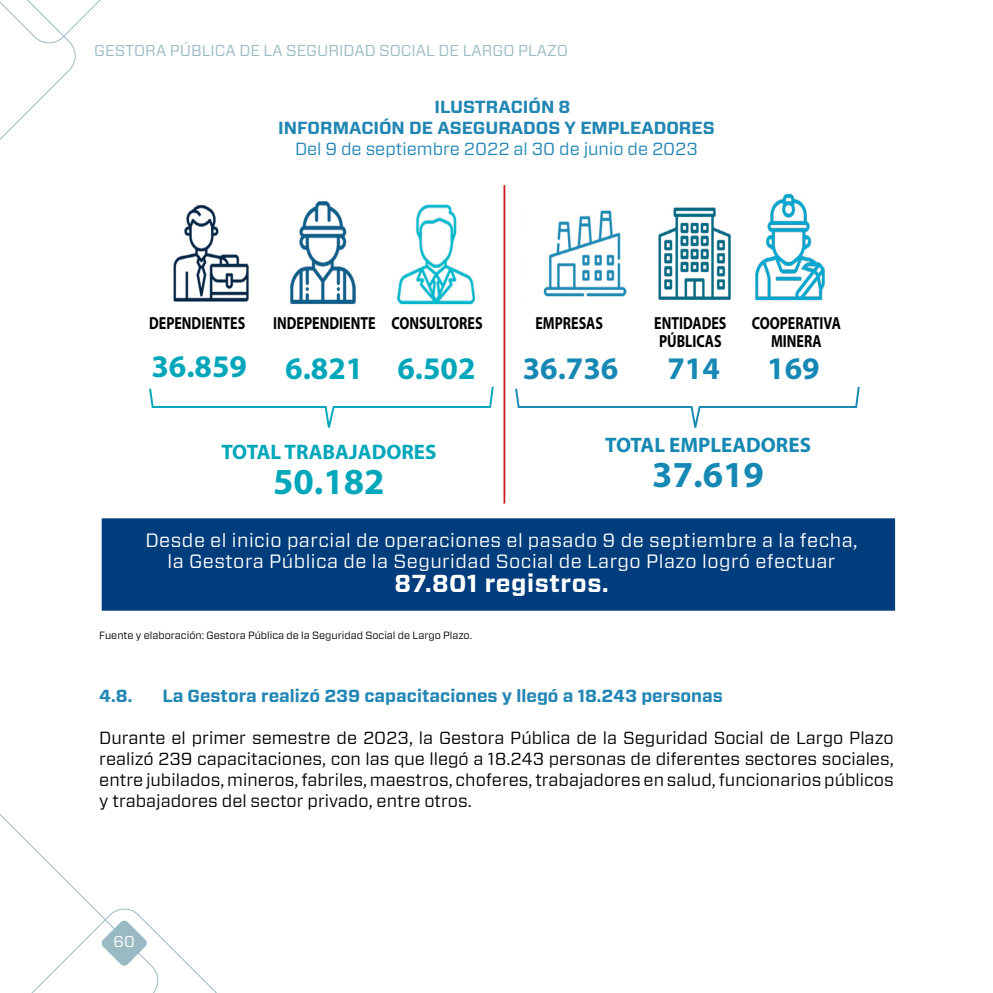
<style>
.page{position:relative;width:993px;height:993px;background:#fff}
.page>*{position:absolute;margin:0;border:0;box-sizing:border-box;transform-origin:0 0}
.t1{font:700 36.75px "Myriad Pro";color:#00a6ba}
.t2{font:700 36.75px "Myriad Pro";color:#1688b4}
.t3{font:700 31.5px "Myriad Pro";color:#00a6ba}
.t4{font:700 31.5px "Myriad Pro";color:#1688b4}
.t5{font:700 24.5px "Forza";letter-spacing:.025em;color:#fff}
.t6{font:700 21px "Myriad Pro";color:#00a6ba}
.t7{font:700 21px "Myriad Pro";color:#1688b4}
.t8{font:19.25px/21px "Forza";letter-spacing:.025em;color:#fff;text-align:center}
.t9{font:17.5px/21px "Forza";color:#000;text-align:justify}
.t10{font:700 17.5px/21px "Forza";color:#2286b4}
.t11{font:700 17.5px/17.5px "Myriad Pro";color:#000;scale:.8 1}
.t12{font:17.5px "Forza";color:#2286b4}
.t13{font:15.75px "Forza";color:#9abac3}
.t14{font:15.75px "Forza";color:#fff}
.t15{font:10.5px "Forza";color:#000}
</style>
<div class="page">
<svg style="left:0;top:0;width:101px;height:140px"></svg>
<svg style="left:0;top:814px;width:216px;height:178px"></svg>
<img style="left:173px;top:201px;width:301px;height:104px">
<img style="left:543px;top:193px;width:282px;height:108px">
<svg style="left:149px;top:386px;width:345px;height:42px"></svg>
<svg style="left:515px;top:386px;width:345px;height:42px"></svg>
<hr style="left:503px;top:185px;width:2px;height:318px;background:#cd1719">
<div style="left:102px;top:518px;width:792px;height:92px;background:#003d7c;border:2px solid #003d7c"></div>
<p class="t13" style="left:94px;top:40px;width:475px">GESTORA PÚBLICA DE LA SEGURIDAD SOCIAL DE LARGO PLAZO</p>
<p class="t10" style="left:278px;top:97px;width:438px;text-indent:156px">ILUSTRACIÓN 8<br>INFORMACIÓN DE ASEGURADOS Y EMPLEADORES</p>
<p class="t12" style="left:295px;top:137px;width:404px">Del 9 de septiembre 2022 al 30 de junio de 2023</p>
<p class="t11" style="left:149px;top:314px;width:122px">DEPENDIENTES</p>
<p class="t11" style="left:535px;top:314px;width:86px">EMPRESAS</p>
<h2 class="t3" style="left:151px;top:346px;width:97px">36.859</h2>
<p class="t11" style="left:273px;top:314px;width:129px">INDEPENDIENTE</p>
<p class="t11" style="left:654px;top:314px;width:92px">ENTIDADES<br>PÚBLICAS</p>
<p class="t11" style="left:391px;top:314px;width:115px">CONSULTORES</p>
<p class="t11" style="left:751px;top:314px;width:113px;text-align:center">COOPERATIVA<br>MINERA</p>
<h2 class="t3" style="left:285px;top:347px;width:192px">6.821 6.502</h2>
<h2 class="t4" style="left:522px;top:347px;width:97px">36.736</h2>
<h2 class="t4" style="left:667px;top:347px;width:54px">714</h2>
<h2 class="t4" style="left:767px;top:347px;width:54px">169</h2>
<p class="t6" style="left:221px;top:438px;width:216px">TOTAL TRABAJADORES</p>
<h1 class="t1" style="left:273px;top:458px;width:113px">50.182</h1>
<p class="t7" style="left:605px;top:430px;width:207px">TOTAL EMPLEADORES</p>
<h1 class="t2" style="left:652px;top:450px;width:113px">37.619</h1>
<p class="t8" style="left:145px;top:529px;width:713px">Desde el inicio parcial de operaciones el pasado 9 de septiembre a la fecha, la Gestora Pública de la Seguridad Social de Largo Plazo logró efectuar</p>
<h3 class="t5" style="left:394px;top:567px;width:215px">87.801 registros.</h3>
<p class="t15" style="left:99px;top:627px;width:374px">Fuente y elaboración: Gestora Pública de la Seguridad Social de Largo Plazo.</p>
<p class="t10" style="left:99px;top:685px;width:34px">4.8.</p>
<p class="t10" style="left:162px;top:685px;width:562px">La Gestora realizó 239 capacitaciones y llegó a 18.243 personas</p>
<p class="t9" style="left:99px;top:726px;width:795px">Durante el primer semestre de 2023, la Gestora Pública de la Seguridad Social de Largo Plazo realizó 239 capacitaciones, con las que llegó a 18.243 personas de diferentes sectores sociales, entre jubilados, mineros, fabriles, maestros, choferes, trabajadores en salud, funcionarios públicos y trabajadores del sector privado, entre otros.</p>
<p class="t14" style="left:113px;top:930px;width:23px">60</p>
</div>
